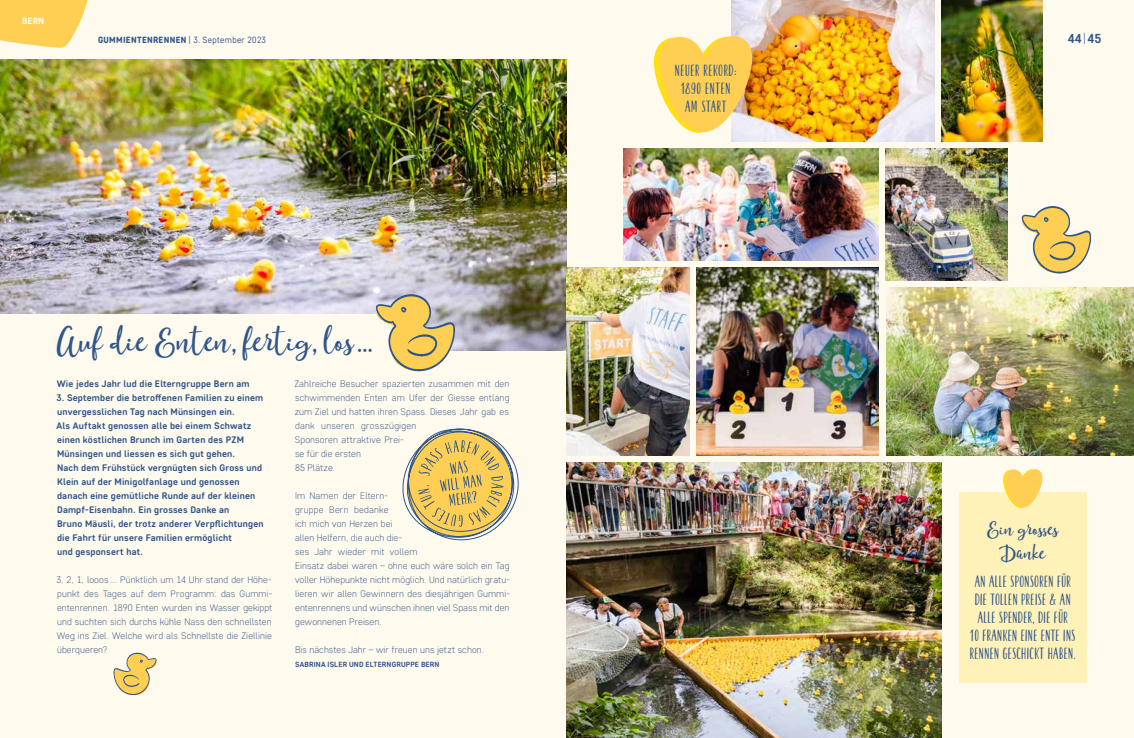
<style>
.page{position:relative;width:1134px;height:738px;background:#fff}
.page>*{position:absolute;margin:0;border:0;box-sizing:border-box;transform-origin:0 0}
.t1{font:37.7px "Moments";color:#2f558b}
.t2{font:22px/24px "Moments";color:#2f558b;text-align:center}
.t3{font:700 15px/18px "Moments Sans";letter-spacing:.03em;color:#2f558b;text-align:center}
.t4{font:700 13px "Core Sans DS55";color:#2f558b}
.t5{font:300 9.5px/14px "Core Sans DS25";letter-spacing:.01em;color:#2f558b}
.t6{font:700 9.5px/14px "Core Sans DS55";letter-spacing:.02em;color:#2f558b}
.t7{font:800 9px "Core Sans DS65";letter-spacing:.04em;color:#2f558b;scale:.94 1}
.t8{font:700 condensed 9px "Corp Sans Rd";color:#fff}
.t9{font:700 7.5px "Core Sans DS55";letter-spacing:.015em;color:#2f558b}
.s1{font-family:"Core Sans DS35";font-weight:400}
.s2{font-family:"Core Sans DS25";font-weight:300}
</style>
<div class="page">
<div style="left:567px;top:0;width:567px;height:737px;background:#fffaee"></div>
<div style="left:0;top:0;width:567px;height:737px;background:#fffaee"></div>
<img style="left:0;top:59px;width:567px;height:291px">
<svg style="left:0;top:0;width:88px;height:48px"></svg>
<div style="left:959px;top:492px;width:127px;height:190px;background:#fff2b8"></div>
<img style="left:941px;top:0;width:102px;height:141px">
<img style="left:567px;top:462px;width:374px;height:275px">
<svg style="left:402px;top:428px;width:117px;height:113px"></svg>
<img style="left:624px;top:148px;width:255px;height:112px">
<img style="left:697px;top:267px;width:182px;height:188px">
<img style="left:886px;top:148px;width:121px;height:132px">
<img style="left:567px;top:267px;width:123px;height:188px">
<img style="left:731px;top:0;width:203px;height:141px">
<img style="left:886px;top:288px;width:248px;height:167px">
<svg style="left:654px;top:36px;width:98px;height:97px"></svg>
<img style="left:1022px;top:206px;width:69px;height:68px">
<img style="left:113px;top:652px;width:44px;height:43px">
<svg style="left:1003px;top:469px;width:39px;height:38px"></svg>
<div style="left:0;top:314px;width:410px;height:47px;background:#fffaee"></div>
<img style="left:374px;top:293px;width:2px;height:21px">
<img style="left:376px;top:293px;width:79px;height:79px">
<p class="t8" style="left:22px;top:15px;width:24px">BERN</p>
<p class="t7" style="left:98px;top:34px;width:180px">GUMMIENTENRENNEN <span class="s1">| 3. September 2023</span></p>
<h3 class="t4" style="left:1068px;top:30px;width:35px">44 <span class="s2">|</span>45</h3>
<h3 class="t3" style="left:675px;top:61px;width:63px">NEUER REKORD:<br>1890 ENTEN<br>AM START</h3>
<h1 class="t1" style="left:57px;top:317px;width:318px">Auf die Enten, fertig, los…</h1>
<p class="t6" style="left:57px;top:375px;width:194px">Wie jedes Jahr lud die Elterngruppe Bern am</p>
<p class="t6" style="left:57px;top:389px;width:209px">3. September die betroffenen Familien zu einem unvergesslichen Tag nach Münsingen ein.<br>Als Auftakt genossen alle bei einem Schwatz einen köstlichen Brunch im Garten des PZM Münsingen und liessen es sich gut gehen.<br>Nach dem Frühstück vergnügten sich Gross und Klein auf der Minigolfanlage und genossen danach eine gemütliche Runde auf der kleinen Dampf-Eisenbahn. Ein grosses Danke an<br>Bruno Mäusli, der trotz anderer Verpflichtungen die Fahrt für unsere Familien ermöglicht<br>und gesponsert hat.</p>
<p class="t5" style="left:56px;top:571px;width:218px;text-align:justify">3, 2, 1, looos … Pünktlich um 14 Uhr stand der Höhe&shy;punkt des Tages auf dem Programm: das Gummi&shy;entenrennen. 1890 Enten wurden ins Wasser gekippt und suchten sich durchs kühle Nass den schnellsten Weg ins Ziel. Welche wird als Schnellste die Ziellinie überqueren?</p>
<p class="t5" style="left:294px;top:375px;width:217px">Zahlreiche Besucher spazierten zusammen mit den schwimmenden Enten am Ufer der Giesse entlang zum Ziel und hatten ihren Spass. Dieses Jahr gab es dank unseren grosszügigen<br>Sponsoren attraktive Prei-<br>se für die ersten<br>85 Plätze.</p>
<p class="t5" style="left:295px;top:487px;width:217px">Im Namen der Eltern-<br>gruppe Bern bedanke<br>ich mich von Herzen bei<br>allen Helfern, die auch die-<br>ses Jahr wieder mit vollem<br>Einsatz dabei waren – ohne euch wäre solch ein Tag voller Höhepunkte nicht möglich. Und natürlich gratu&shy;lieren wir allen Gewinnern des diesjährigen Gummi&shy;entenrennens und wünschen ihnen viel Spass mit den gewonnenen Preisen.</p>
<p class="t5" style="left:295px;top:641px;width:191px">Bis nächstes Jahr – wir freuen uns jetzt schon.</p>
<p class="t9" style="left:295px;top:658px;width:146px">SABRINA ISLER UND ELTERNGRUPPE BERN</p>
<h2 class="t2" style="left:987px;top:517px;width:73px">Ein grosses<br>Danke</h2>
<h3 class="t3" style="left:970px;top:572px;width:108px">AN ALLE SPONSOREN FÜR<br>DIE TOLLEN PREISE &amp; AN<br>ALLE SPENDER, DIE FÜR<br>10 FRANKEN EINE ENTE INS<br>RENNEN GESCHICKT HABEN.</h3>
</div>
